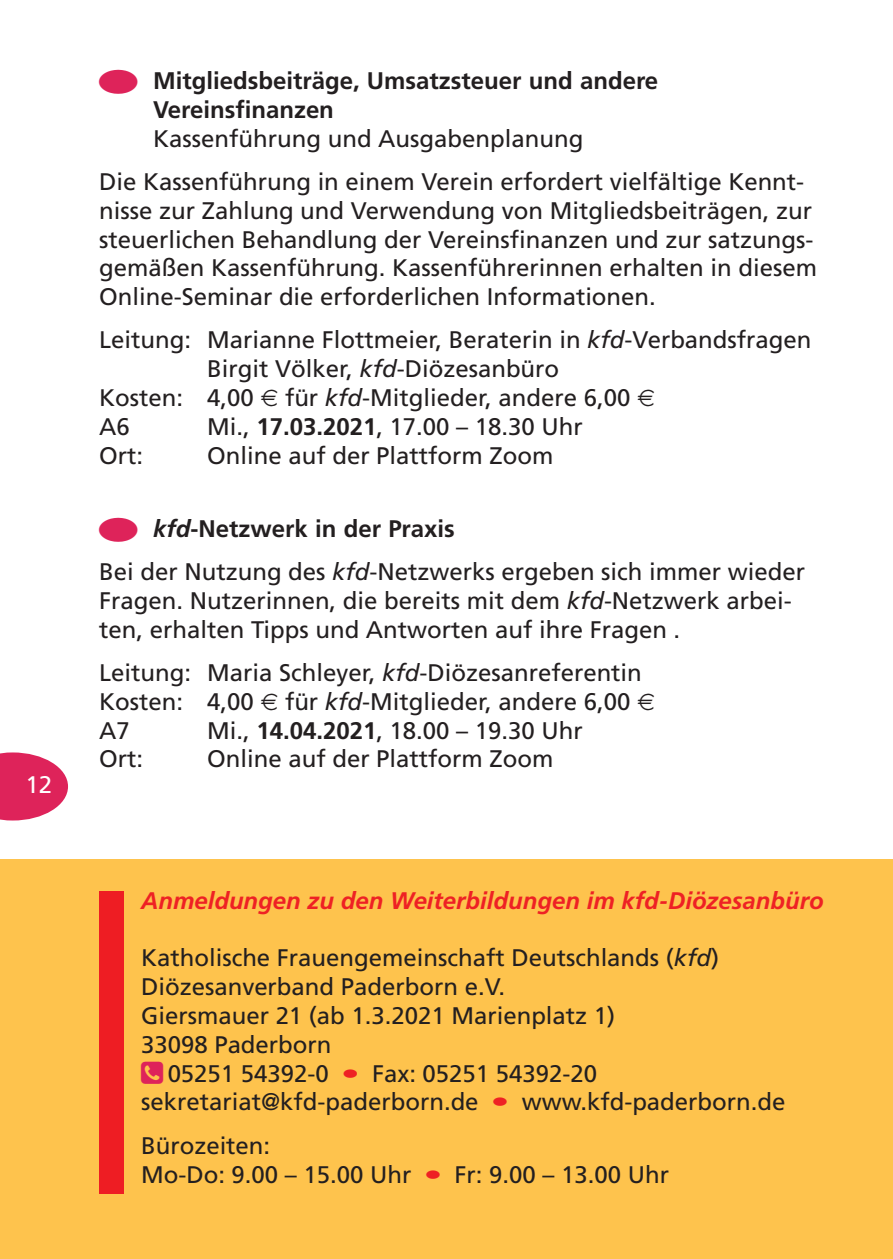
<style>
.page{position:relative;width:893px;height:1259px;background:#fff}
.page>*{position:absolute;margin:0;border:0;box-sizing:border-box;transform-origin:0 0}
.t1{font:24px/28.8px "Frutiger";color:#231f20}
.t2{font:700 24px/28.8px "Frutiger";color:#231f20}
.t3{font:italic 700 24px "Frutiger";color:#ee2124}
.t4{font:24px "Frutiger";color:#fff}
.s1{color:#de235a}
.s2{font-style:italic}
.s3{font-weight:700}
.s4{font-weight:700;font-style:italic}
.s5{color:#ee2124}
</style>
<div class="page">
<svg style="left:0;top:752px;width:68px;height:68px"></svg>
<div style="left:0;top:859px;width:893px;height:400px;background:#fec34d"></div>
<div style="left:99px;top:891px;width:25px;height:302px;background:#ee1d23"></div>
<p class="t4" style="left:26px;top:775px;width:28px">12</p>
<p class="t2" style="left:153px;top:68px;width:507px;text-indent:-54px"><span class="s1">■</span> Mitgliedsbeiträge, Umsatzsteuer und andere<br>Vereinsfinanzen</p>
<p class="t1" style="left:99px;top:119px;width:707px;line-height:43.2px;text-indent:54px">Kassenführung und Ausgabenplanung<br>Die Kassenführung in einem Verein erfordert vielfältige Kennt-</p>
<p class="t1" style="left:99px;top:198px;width:719px">nisse zur Zahlung und Verwendung von Mitgliedsbeiträgen, zur steuerlichen Behandlung der Vereinsfinanzen und zur satzungs&shy;gemäßen Kassenführung. Kassenführerinnen erhalten in diesem Online-Seminar die erforderlichen Informationen.</p>
<p class="t1" style="left:99px;top:327px;width:714px">Leitung: Marianne Flottmeier, Beraterin in <span class="s2">kfd</span>-Verbandsfragen</p>
<p class="t1" style="left:207px;top:356px;width:354px">Birgit Völker, <span class="s2">kfd</span>-Diözesanbüro</p>
<p class="t1" style="left:99px;top:385px;width:156px">Kosten: 4,00</p>
<p class="t1" style="left:285px;top:385px;width:347px">für <span class="s2">kfd</span>-Mitglieder, andere 6,00</p>
<p class="t1" style="left:99px;top:414px;width:32px">A6</p>
<p class="t1" style="left:207px;top:414px;width:377px">Mi., <span class="s3">17.03.2021</span>, 17.00 – 18.30 Uhr</p>
<p class="t1" style="left:99px;top:443px;width:45px">Ort:</p>
<p class="t1" style="left:207px;top:443px;width:348px">Online auf der Plattform Zoom</p>
<p class="t1" style="left:99px;top:509px;width:707px;line-height:43.2px"><span class="s1">■</span> <span class="s4">kfd</span><span class="s3">-Netzwerk in der Praxis<br></span>Bei der Nutzung des <span class="s2">kfd</span>-Netzwerks ergeben sich immer wieder</p>
<p class="t1" style="left:99px;top:588px;width:694px">Fragen. Nutzerinnen, die bereits mit dem <span class="s2">kfd</span>-Netzwerk arbei&shy;ten, erhalten Tipps und Antworten auf ihre Fragen .</p>
<p class="t1" style="left:99px;top:660px;width:544px">Leitung: Maria Schleyer, <span class="s2">kfd</span>-Diözesanreferentin<br>Kosten: 4,00</p>
<p class="t1" style="left:285px;top:689px;width:347px">für <span class="s2">kfd</span>-Mitglieder, andere 6,00</p>
<p class="t1" style="left:99px;top:717px;width:32px">A7</p>
<p class="t1" style="left:207px;top:717px;width:377px">Mi., <span class="s3">14.04.2021</span>, 18.00 – 19.30 Uhr</p>
<p class="t1" style="left:99px;top:746px;width:45px">Ort:</p>
<p class="t1" style="left:207px;top:746px;width:348px">Online auf der Plattform Zoom</p>
<p class="t3" style="left:141px;top:891px;width:684px">Anmeldungen zu den Weiterbildungen im kfd-Diözesanbüro</p>
<p class="t1" style="left:141px;top:945px;width:580px">Katholische Frauengemeinschaft Deutschlands (<span class="s2">kfd</span>)</p>
<p class="t1" style="left:141px;top:974px;width:366px">Diözesanverband Paderborn e.V.</p>
<p class="t1" style="left:141px;top:1003px;width:476px">Giersmauer 21 (ab 1.3.2021 Marienplatz 1)</p>
<p class="t1" style="left:141px;top:1032px;width:192px">33098 Paderborn</p>
<p class="t1" style="left:168px;top:1060px;width:431px">05251 54392-0 <span class="s5">•</span> Fax: 05251 54392-20</p>
<p class="t1" style="left:141px;top:1089px;width:646px">sekretariat@kfd-paderborn.de <span class="s5">•</span> www.kfd-paderborn.de</p>
<p class="t1" style="left:141px;top:1132px;width:529px">Bürozeiten:<br>Mo-Do: 9.00 – 15.00 Uhr <span class="s5">•</span> Fr: 9.00 – 13.00 Uhr</p>
</div>
